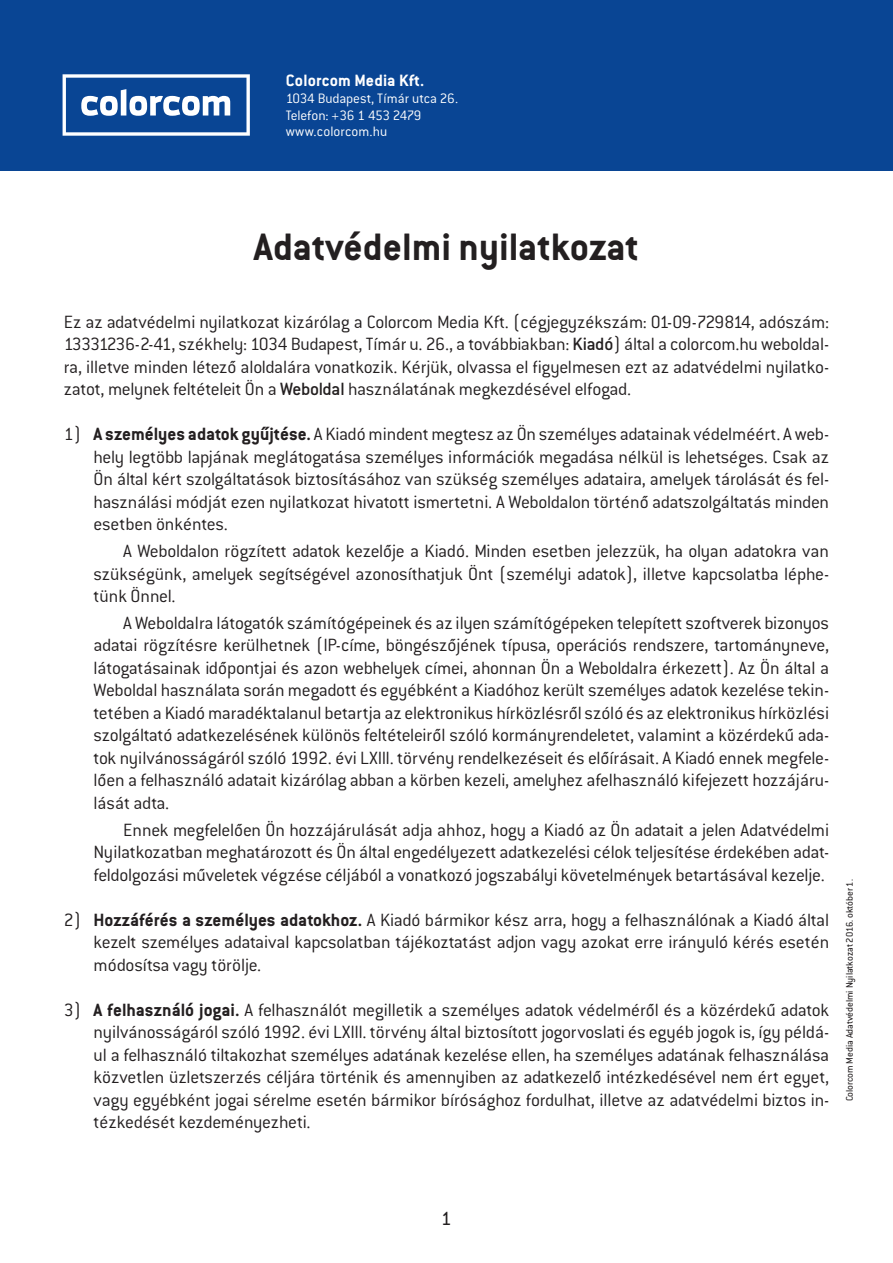
<style>
.page{position:relative;width:893px;height:1263px;background:#fff}
.page>*{position:absolute;margin:0;border:0;box-sizing:border-box;transform-origin:0 0}
.t1{font:700 42px "Conduit ITC Std";color:#231f20}
.t2{font:21px "Conduit ITC Std";color:#231f20}
.t3{font:300 19.5px/22.5px "Conduit ITC Std";letter-spacing:-.01em;color:#231f20;text-align:justify}
.t4{font:700 18px "Conduit ITC Std";letter-spacing:.01em;color:#fff}
.t5{font:300 15px/17.2px "Conduit ITC Std";letter-spacing:-.005em;color:#fff}
.t6{font:10.5px "Conduit ITC Std";color:#231f20}
.s1{font-weight:500}
.s2{font-weight:700}
</style>
<div class="page">
<div style="left:0;top:0;width:893px;height:170px;background:#094594"></div>
<svg style="left:63px;top:74px;width:187px;height:62px"></svg>
<p class="t4" style="left:286px;top:70px;width:140px">Colorcom Media Kft.</p>
<p class="t5" style="left:286px;top:89px;width:174px">1034 Budapest, Tímár utca 26.<br>Telefon: +36 1 453 2479</p>
<p class="t5" style="left:286px;top:122px;width:103px">www.colorcom.hu</p>
<h1 class="t1" style="left:254px;top:222px;width:387px">Adatvédelmi nyilatkozat</h1>
<p class="t3" style="left:64px;top:310px;width:767px">Ez az adatvédelmi nyilatkozat kizárólag a Colorcom Media Kft. (cégjegyzékszám: 01-09-729814, adószám:<br>13331236-2-41, székhely: 1034 Budapest, Tímár u. 26., a továbbiakban: <span class="s1">Kiadó</span>) által a colorcom.hu weboldal&shy;ra, illetve minden létező aloldalára vonatkozik. Kérjük, olvassa el figyelmesen ezt az adatvédelmi nyilatko&shy;zatot, melynek feltételeit Ön a <span class="s1">Weboldal</span> használatának megkezdésével elfogad.</p>
<p class="t3" style="left:94px;top:422px;width:737px;text-indent:-30px">1) <span class="s2">A személyes adatok gyűjtése.</span> A Kiadó mindent megtesz az Ön személyes adatainak védelméért. A web&shy;hely legtöbb lapjának meglátogatása személyes információk megadása nélkül is lehetséges. Csak az Ön által kért szolgáltatások biztosításához van szükség személyes adataira, amelyek tárolását és fel&shy;használási módját ezen nyilatkozat hivatott ismertetni. A Weboldalon történő adatszolgáltatás minden esetben önkéntes.</p>
<p class="t3" style="left:94px;top:539px;width:737px;text-indent:30px">A Weboldalon rögzített adatok kezelője a Kiadó. Minden esetben jelezzük, ha olyan adatokra van szükségünk, amelyek segítségével azonosíthatjuk Önt (személyi adatok), illetve kapcsolatba léphe&shy;tünk Önnel.</p>
<p class="t3" style="left:94px;top:611px;width:737px;text-indent:30px">A Weboldalra látogatók számítógépeinek és az ilyen számítógépeken telepített szoftverek bizonyos adatai rögzítésre kerülhetnek (IP-címe, böngészőjének típusa, operációs rendszere, tartományneve, látogatásainak időpontjai és azon webhelyek címei, ahonnan Ön a Weboldalra érkezett). Az Ön által a Weboldal használata során megadott és egyébként a Kiadóhoz került személyes adatok kezelése tekin&shy;tetében a Kiadó maradéktalanul betartja az elektronikus hírközlésről szóló és az elektronikus hírközlési szolgáltató adatkezelésének különös feltételeiről szóló kormányrendeletet, valamint a közérdekű ada&shy;tok nyilvánosságáról szóló 1992. évi LXIII. törvény rendelkezéseit és előírásait. A Kiadó ennek megfele&shy;lően a felhasználó adatait kizárólag abban a körben kezeli, amelyhez afelhasználó kifejezett hozzájáru&shy;lását adta.</p>
<p class="t3" style="left:94px;top:818px;width:737px;text-indent:30px">Ennek megfelelően Ön hozzájárulását adja ahhoz, hogy a Kiadó az Ön adatait a jelen Adatvédelmi Nyilatkozatban meghatározott és Ön által engedélyezett adatkezelési célok teljesítése érdekében adat&shy;feldolgozási műveletek végzése céljából a vonatkozó jogszabályi követelmények betartásával kezelje.</p>
<p class="t3" style="left:94px;top:908px;width:737px;text-indent:-30px">2) <span class="s2">Hozzáférés a személyes adatokhoz.</span> A Kiadó bármikor kész arra, hogy a felhasználónak a Kiadó által kezelt személyes adataival kapcsolatban tájékoztatást adjon vagy azokat erre irányuló kérés esetén módosítsa vagy törölje.</p>
<p class="t3" style="left:94px;top:998px;width:737px;text-indent:-30px">3) <span class="s2">A felhasználó jogai.</span> A felhasználót megilletik a személyes adatok védelméről és a közérdekű adatok nyilvánosságáról szóló 1992. évi LXIII. törvény által biztosított jogorvoslati és egyéb jogok is, így példá&shy;ul a felhasználó tiltakozhat személyes adatának kezelése ellen, ha személyes adatának felhasználása közvetlen üzletszerzés céljára történik és amennyiben az adatkezelő intézkedésével nem ért egyet, vagy egyébként jogai sérelme esetén bármikor bírósághoz fordulhat, illetve az adatvédelmi biztos in&shy;tézkedését kezdeményezheti.</p>
<p class="t6" style="left:843px;top:1101px;width:224px;rotate:-90deg">Colorcom Media Adatvédelmi Nyilatkozat 2016. október 1.</p>
<p class="t2" style="left:441px;top:1206px;width:12px">1</p>
</div>
